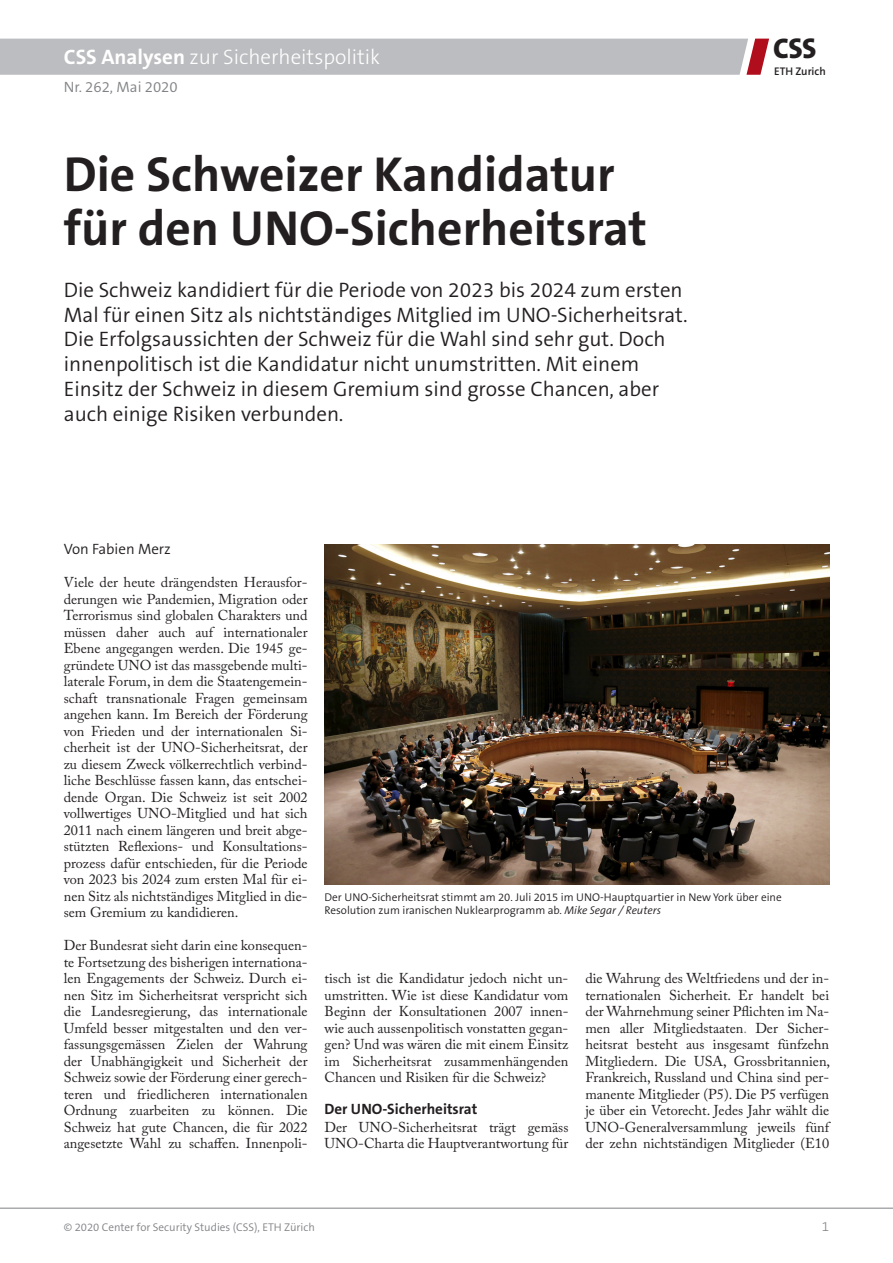
<style>
.page{position:relative;width:893px;height:1263px;background:#fff}
.page>*{position:absolute;margin:0;border:0;box-sizing:border-box;transform-origin:0 0}
.Titel_de{font:700 49.5px/54px "The Sans B W7";color:#231f20}
.t1{font:800 28.65px "The Sans";color:#231f20}
.Lead_de{font:300 21px/24.8px "The Sans B W4";color:#231f20}
.t2{font:300 21px "The Sans B W3";color:#fff}
.Lauftext_Titel_de{font:700 15px "The Sans B W7";color:#231f20}
.t3{font:300 15px "The Sans B W4";color:#808285}
.t4{font:300 15px "The Sans B W4";color:#231f20}
.Text_de{font:14.25px/16.5px "Adobe Caslon Pro";color:#231f20;text-align:justify}
.t5{font:300 13.5px "The Sans B W3";color:#808285}
.Bildlegende_de{font:300 11.25px/13.2px "The Sans B W4";color:#231f20}
.t6{font:300 11.25px "The Sans B W4";color:#808285}
.t7{font:600 11.1px "The Sans";color:#231f20}
.s1{font-family:"The Sans B W7";font-weight:700}
.s2{font-style:italic}
.s3{color:#808080}
</style>
<div class="page">
<hr style="left:0;top:1208px;width:893px;height:1px;background:#808285">
<div style="left:0;top:39px;width:769px;height:36px;background:#bcbdc0"></div>
<img style="left:325px;top:544px;width:504px;height:340px">
<h3 class="t2" style="left:64px;top:44px;width:318px"><span class="s1">CSS Analysen</span> zur Sicherheitspolitik</h3>
<p class="t3" style="left:64px;top:77px;width:115px">Nr. 262, Mai 2020</p>
<p class="Titel_de" style="left:64px;top:148px;width:585px">Die Schweizer Kandidatur für den UNO-Sicherheitsrat</p>
<p class="Lead_de" style="left:64px;top:277px;width:625px">Die Schweiz kandidiert für die Periode von 2023 bis 2024 zum ersten Mal für einen Sitz als nichtständiges Mitglied im UNO-Sicherheitsrat.<br>Die Erfolgsaussichten der Schweiz für die Wahl sind sehr gut. Doch innenpolitisch ist die Kandidatur nicht unumstritten. Mit einem Einsitz der Schweiz in diesem Gremium sind grosse Chancen, aber auch einige Risiken verbunden.</p>
<h2 class="t1" style="left:773px;top:24px;width:45px">CSS</h2>
<p class="t7" style="left:774px;top:62px;width:53px">ETH Zurich</p>
<p class="t4" style="left:64px;top:539px;width:109px">Von Fabien Merz</p>
<p class="Text_de" style="left:64px;top:574px;width:245px">Viele der heute drängendsten Herausfor&shy;derungen wie Pandemien, Migration oder Terrorismus sind globalen Charakters und müssen daher auch auf internationaler Ebene angegangen werden. Die 1945 ge&shy;gründete UNO ist das massgebende multi&shy;laterale Forum, in dem die Staatengemein&shy;schaft transnationale Fragen gemeinsam angehen kann. Im Bereich der Förderung von Frieden und der internationalen Si&shy;cherheit ist der UNO-Sicherheitsrat, der zu diesem Zweck völkerrechtlich verbind&shy;liche Beschlüsse fassen kann, das entschei&shy;dende Organ. Die Schweiz ist seit 2002 vollwertiges UNO-Mitglied und hat sich 2011 nach einem längeren und breit abge&shy;stützten Reflexions- und Konsultations&shy;prozess dafür entschieden, für die Periode von 2023 bis 2024 zum ersten Mal für ei&shy;nen Sitz als nichtständiges Mitglied in die&shy;sem Gremium zu kandidieren.</p>
<p class="Text_de" style="left:64px;top:937px;width:245px">Der Bundesrat sieht darin eine konsequen&shy;te Fortsetzung des bisherigen internationa&shy;len Engagements der Schweiz. Durch ei&shy;nen Sitz im Sicherheitsrat verspricht sich die Landesregierung, das internationale Umfeld besser mitgestalten und den ver&shy;fassungsgemässen Zielen der Wahrung der Unabhängigkeit und Sicherheit der Schweiz sowie der Förderung einer gerech&shy;teren und friedlicheren internationalen Ordnung zuarbeiten zu können. Die Schweiz hat gute Chancen, die für 2022 angesetzte Wahl zu schaffen. Innenpoli-</p>
<p class="Bildlegende_de" style="left:325px;top:890px;width:459px">Der UNO-Sicherheitsrat stimmt am 20. Juli 2015 im UNO-Hauptquartier in New York über eine<br>Resolution zum iranischen Nuklearprogramm ab. <span class="s2">Mike Segar / Reuters</span></p>
<p class="Text_de" style="left:325px;top:970px;width:245px">tisch ist die Kandidatur jedoch nicht un&shy;umstritten. Wie ist diese Kandidatur vom Beginn der Konsultationen 2007 innen&shy;wie auch aussenpolitisch vonstatten gegan&shy;gen? Und was wären die mit einem Einsitz im Sicherheitsrat zusammenhängenden Chancen und Risiken für die Schweiz?</p>
<p class="Lauftext_Titel_de" style="left:325px;top:1099px;width:154px">Der UNO-Sicherheitsrat</p>
<p class="Text_de" style="left:325px;top:1118px;width:245px">Der UNO-Sicherheitsrat trägt gemäss<br>UNO-Charta die Hauptverantwortung für</p>
<p class="Text_de" style="left:585px;top:970px;width:246px">die Wahrung des Weltfriedens und der in&shy;ternationalen Sicherheit. Er handelt bei der Wahrnehmung seiner Pflichten im Na&shy;men aller Mitgliedstaaten<span class="s3">.</span> Der Sicher&shy;heitsrat besteht aus insgesamt fünfzehn Mitgliedern. Die USA, Grossbritannien, Frankreich, Russland und China sind per&shy;manente Mitglieder (P5). Die P5 verfügen je über ein Vetorecht. Jedes Jahr wählt die UNO-Generalversammlung jeweils fünf der zehn nichtständigen Mitglieder (E10</p>
<p class="t6" style="left:64px;top:1220px;width:253px">© 2020 Center for Security Studies (CSS), ETH Zürich</p>
<p class="t5" style="left:822px;top:1217px;width:9px">1</p>
</div>
